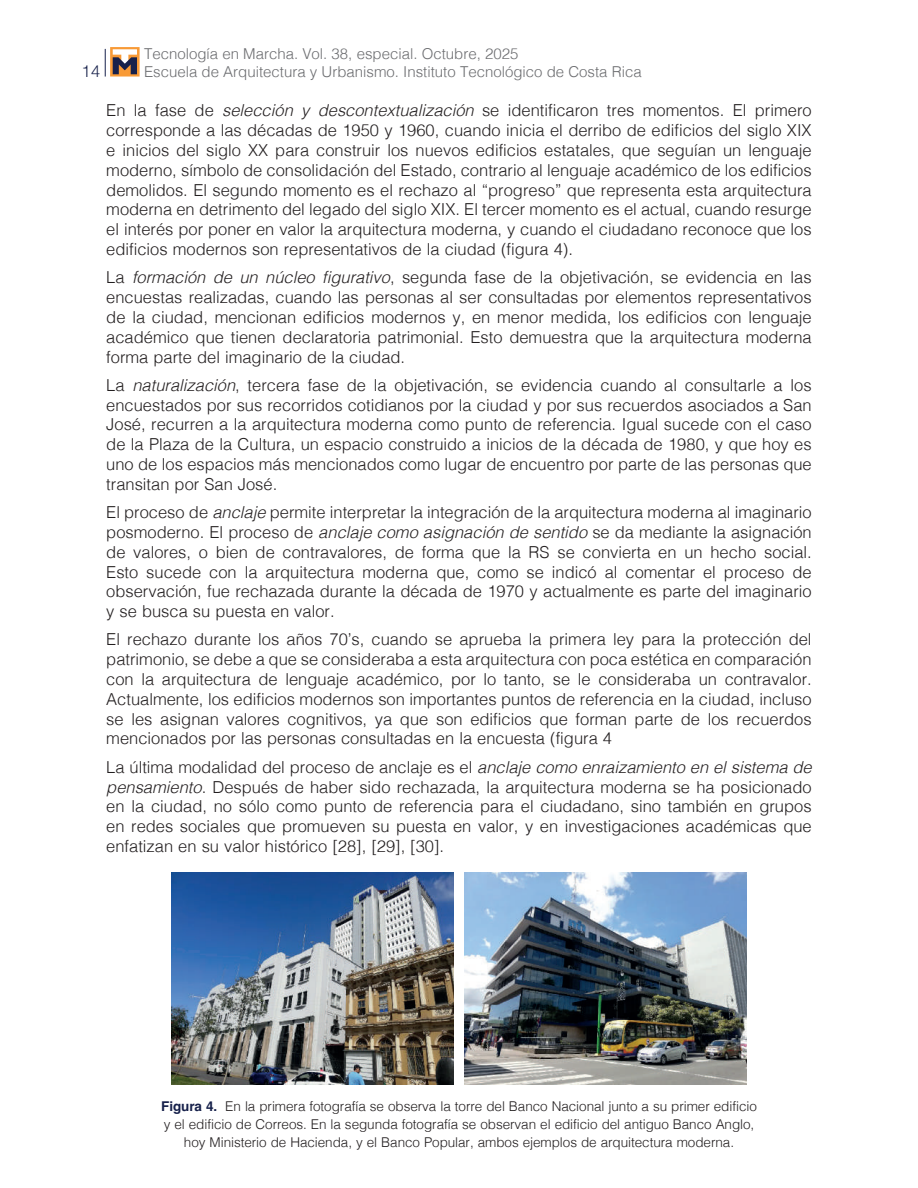
<style>
.page{position:relative;width:918px;height:1188px;background:#fff}
.page>*{position:absolute;margin:0;border:0;box-sizing:border-box;transform-origin:0 0}
.t1{font:300 16.5px/19.8px "Helvetica";color:#231f20;text-align:justify}
.t2{font:300 16.5px "Helvetica Neue";color:#17214b}
.t3{font:300 15px "Helvetica";color:#6c6d70}
.t4{font:300 13.5px/18px "Helvetica";letter-spacing:-.005em;color:#231f20;text-align:center}
.s1{font-style:italic}
.s2{font-weight:700;color:#17214b}
</style>
<div class="page">
<svg style="left:105px;top:49px;width:1px;height:28px"></svg>
<svg style="left:110px;top:47px;width:30px;height:30px"></svg>
<svg style="left:113px;top:49px;width:24px;height:25px"></svg>
<img style="left:171px;top:872px;width:283px;height:213px">
<img style="left:464px;top:872px;width:283px;height:213px">
<p class="t3" style="left:144px;top:40px;width:376px">Tecnología en Marcha. Vol. 38, especial. Octubre, 2025</p>
<p class="t2" style="left:82px;top:57px;width:20px">14</p>
<p class="t3" style="left:144px;top:58px;width:499px">Escuela de Arquitectura y Urbanismo. Instituto Tecnológico de Costa Rica</p>
<p class="t1" style="left:106px;top:100px;width:707px">En la fase de <span class="s1">selección y descontextualización</span> se identificaron tres momentos. El primero corresponde a las décadas de 1950 y 1960, cuando inicia el derribo de edificios del siglo XIX e inicios del siglo XX para construir los nuevos edificios estatales, que seguían un lenguaje moderno, símbolo de consolidación del Estado, contrario al lenguaje académico de los edificios demolidos. El segundo momento es el rechazo al “progreso” que representa esta arquitectura moderna en detrimento del legado del siglo XIX. El tercer momento es el actual, cuando resurge el interés por poner en valor la arquitectura moderna, y cuando el ciudadano reconoce que los edificios modernos son representativos de la ciudad (figura 4).</p>
<p class="t1" style="left:106px;top:266px;width:707px">La <span class="s1">formación de un núcleo figurativo</span>, segunda fase de la objetivación, se evidencia en las encuestas realizadas, cuando las personas al ser consultadas por elementos representativos de la ciudad, mencionan edificios modernos y, en menor medida, los edificios con lenguaje académico que tienen declaratoria patrimonial. Esto demuestra que la arquitectura moderna forma parte del imaginario de la ciudad.</p>
<p class="t1" style="left:106px;top:374px;width:707px">La <span class="s1">naturalización</span>, tercera fase de la objetivación, se evidencia cuando al consultarle a los encuestados por sus recorridos cotidianos por la ciudad y por sus recuerdos asociados a San José, recurren a la arquitectura moderna como punto de referencia. Igual sucede con el caso de la Plaza de la Cultura, un espacio construido a inicios de la década de 1980, y que hoy es uno de los espacios más mencionados como lugar de encuentro por parte de las personas que transitan por San José.</p>
<p class="t1" style="left:106px;top:501px;width:707px">El proceso de <span class="s1">anclaje</span> permite interpretar la integración de la arquitectura moderna al imaginario posmoderno. El proceso de <span class="s1">anclaje como asignación de sentido</span> se da mediante la asignación de valores, o bien de contravalores, de forma que la RS se convierta en un hecho social.<br>Esto sucede con la arquitectura moderna que, como se indicó al comentar el proceso de observación, fue rechazada durante la década de 1970 y actualmente es parte del imaginario y se busca su puesta en valor.</p>
<p class="t1" style="left:106px;top:629px;width:707px">El rechazo durante los años 70’s, cuando se aprueba la primera ley para la protección del patrimonio, se debe a que se consideraba a esta arquitectura con poca estética en comparación con la arquitectura de lenguaje académico, por lo tanto, se le consideraba un contravalor.<br>Actualmente, los edificios modernos son importantes puntos de referencia en la ciudad, incluso se les asignan valores cognitivos, ya que son edificios que forman parte de los recuerdos mencionados por las personas consultadas en la encuesta (figura 4</p>
<p class="t1" style="left:106px;top:756px;width:707px">La última modalidad del proceso de anclaje es el <span class="s1">anclaje como enraizamiento en el sistema de pensamiento</span>. Después de haber sido rechazada, la arquitectura moderna se ha posicionado en la ciudad, no sólo como punto de referencia para el ciudadano, sino también en grupos en redes sociales que promueven su puesta en valor, y en investigaciones académicas que enfatizan en su valor histórico [28], [29], [30].</p>
<p class="t4" style="left:161px;top:1097px;width:597px"><span class="s2">Figura 4.</span> En la primera fotografía se observa la torre del Banco Nacional junto a su primer edificio y el edificio de Correos. En la segunda fotografía se observan el edificio del antiguo Banco Anglo, hoy Ministerio de Hacienda, y el Banco Popular, ambos ejemplos de arquitectura moderna.</p>
</div>
